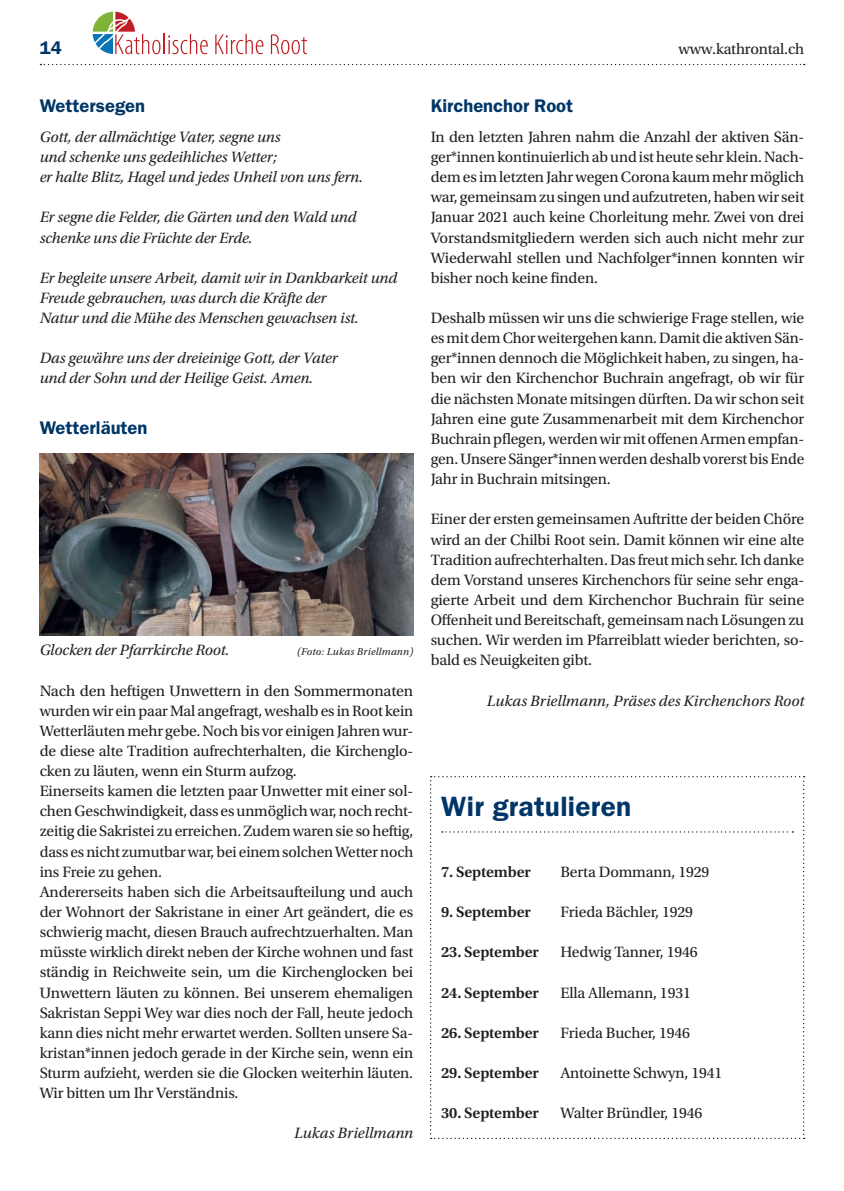
<style>
.page{position:relative;width:844px;height:1191px;background:#fff}
.page>*{position:absolute;margin:0;border:0;box-sizing:border-box;transform-origin:0 0}
.t1{font:600 28px "ITC Franklin Gothic Std";letter-spacing:.01em;color:#003667}
.t2{font:600 18.38px "ITC Franklin Gothic Std";color:#003667}
.t3{font:15.75px/20.1px "Utopia Std";letter-spacing:-.01em;color:#231f20;text-align:justify}
.t4{font:italic 15.75px/20.1px "Utopia Std";letter-spacing:-.01em;color:#231f20}
.t5{font:600 15.75px "Utopia Std";letter-spacing:-.01em;color:#231f20}
.t6{font:italic 10.5px "Utopia Std";letter-spacing:.02em;color:#231f20}
</style>
<div class="page">
<svg style="left:40px;top:64px;width:764px;height:1px"></svg>
<svg style="left:93px;top:12px;width:67px;height:42px"></svg>
<hr style="left:163px;top:34px;width:2px;height:20px;background:#be1e23">
<svg style="left:168px;top:34px;width:40px;height:20px"></svg>
<svg style="left:215px;top:34px;width:48px;height:20px"></svg>
<svg style="left:271px;top:34px;width:36px;height:20px"></svg>
<img style="left:40px;top:454px;width:373px;height:181px">
<svg style="left:430px;top:776px;width:374px;height:363px"></svg>
<p class="t2" style="left:40px;top:37px;width:24px">14</p>
<p class="t3" style="left:678px;top:39px;width:127px">www.kathrontal.ch</p>
<p class="t2" style="left:40px;top:94px;width:107px">Wettersegen</p>
<p class="t4" style="left:40px;top:127px;width:324px">Gott, der allmächtige Vater, segne uns<br>und schenke uns gedeihliches Wetter;<br>er halte Blitz, Hagel und jedes Unheil von uns fern.</p>
<p class="t4" style="left:40px;top:207px;width:318px">Er segne die Felder, die Gärten und den Wald und schenke uns die Früchte der Erde.</p>
<p class="t4" style="left:40px;top:268px;width:359px">Er begleite unsere Arbeit, damit wir in Dankbarkeit und<br>Freude gebrauchen, was durch die Kräfte der<br>Natur und die Mühe des Menschen gewachsen ist.</p>
<p class="t4" style="left:40px;top:348px;width:299px">Das gewähre uns der dreieinige Gott, der Vater und der Sohn und der Heilige Geist. Amen.</p>
<p class="t2" style="left:40px;top:416px;width:109px">Wetterläuten</p>
<p class="t4" style="left:40px;top:640px;width:191px">Glocken der Pfarrkirche Root.</p>
<p class="t6" style="left:297px;top:646px;width:118px">(Foto: Lukas Briellmann)</p>
<p class="t3" style="left:40px;top:680px;width:375px;text-align:left">Nach den heftigen Unwettern in den Sommermonaten wurden wir ein paar Mal angefragt, weshalb es in Root kein Wetterläuten mehr gebe. Noch bis vor einigen Jahren wur&shy;de diese alte Tradition aufrechterhalten, die Kirchenglo&shy;cken zu läuten, wenn ein Sturm aufzog.<br>Einerseits kamen die letzten paar Unwetter mit einer sol&shy;chen Geschwindigkeit, dass es unmöglich war, noch recht&shy;zeitig die Sakristei zu erreichen. Zudem waren sie so heftig, dass es nicht zumutbar war, bei einem solchen Wetter noch ins Freie zu gehen.<br>Andererseits haben sich die Arbeitsaufteilung und auch der Wohnort der Sakristane in einer Art geändert, die es schwierig macht, diesen Brauch aufrechtzuerhalten. Man müsste wirklich direkt neben der Kirche wohnen und fast ständig in Reichweite sein, um die Kirchenglocken bei Unwettern läuten zu können. Bei unserem ehemaligen Sakristan Seppi Wey war dies noch der Fall, heute jedoch kann dies nicht mehr erwartet werden. Sollten unsere Sa&shy;kristan*innen jedoch gerade in der Kirche sein, wenn ein Sturm aufzieht, werden sie die Glocken weiterhin läuten.<br>Wir bitten um Ihr Verständnis.</p>
<p class="t4" style="left:294px;top:1123px;width:120px">Lukas Briellmann</p>
<p class="t2" style="left:430px;top:94px;width:144px">Kirchenchor Root</p>
<p class="t3" style="left:430px;top:127px;width:375px">In den letzten Jahren nahm die Anzahl der aktiven Sän&shy;ger*innen kontinuierlich ab und ist heute sehr klein. Nach&shy;dem es im letzten Jahr wegen Corona kaum mehr möglich war, gemeinsam zu singen und aufzutreten, haben wir seit Januar 2021 auch keine Chorleitung mehr. Zwei von drei Vorstandsmitgliedern werden sich auch nicht mehr zur Wiederwahl stellen und Nachfolger*innen konnten wir bisher noch keine finden.</p>
<p class="t3" style="left:430px;top:308px;width:375px">Deshalb müssen wir uns die schwierige Frage stellen, wie es mit dem Chor weitergehen kann. Damit die aktiven Sän&shy;ger*innen dennoch die Möglichkeit haben, zu singen, ha&shy;ben wir den Kirchenchor Buchrain angefragt, ob wir für die nächsten Monate mitsingen dürften. Da wir schon seit Jahren eine gute Zusammenarbeit mit dem Kirchenchor Buchrain pflegen, werden wir mit offenen Armen empfan&shy;gen. Unsere Sänger*innen werden deshalb vorerst bis Ende Jahr in Buchrain mitsingen.</p>
<p class="t3" style="left:430px;top:509px;width:375px">Einer der ersten gemeinsamen Auftritte der beiden Chöre wird an der Chilbi Root sein. Damit können wir eine alte Tradition aufrechterhalten. Das freut mich sehr. Ich danke dem Vorstand unseres Kirchenchors für seine sehr enga&shy;gierte Arbeit und dem Kirchenchor Buchrain für seine Offenheit und Bereitschaft, gemeinsam nach Lösungen zu suchen. Wir werden im Pfarreiblatt wieder berichten, so&shy;bald es Neuigkeiten gibt.</p>
<p class="t4" style="left:487px;top:690px;width:319px">Lukas Briellmann, Präses des Kirchenchors Root</p>
<h1 class="t1" style="left:441px;top:790px;width:191px">Wir gratulieren</h1>
<p class="t5" style="left:441px;top:862px;width:91px">7. September</p>
<p class="t3" style="left:560px;top:861px;width:150px">Berta Dommann, 1929</p>
<p class="t5" style="left:441px;top:903px;width:91px">9. September</p>
<p class="t3" style="left:560px;top:902px;width:134px">Frieda Bächler, 1929</p>
<p class="t5" style="left:441px;top:943px;width:99px">23. September</p>
<p class="t3" style="left:560px;top:942px;width:139px">Hedwig Tanner, 1946</p>
<p class="t5" style="left:441px;top:983px;width:99px">24. September</p>
<p class="t3" style="left:560px;top:982px;width:132px">Ella Allemann, 1931</p>
<p class="t5" style="left:441px;top:1023px;width:99px">26. September</p>
<p class="t3" style="left:560px;top:1023px;width:131px">Frieda Bucher, 1946</p>
<p class="t5" style="left:441px;top:1064px;width:99px">29. September</p>
<p class="t3" style="left:560px;top:1063px;width:163px">Antoinette Schwyn, 1941</p>
<p class="t5" style="left:441px;top:1104px;width:99px">30. September</p>
<p class="t3" style="left:560px;top:1103px;width:143px">Walter Bründler, 1946</p>
</div>
